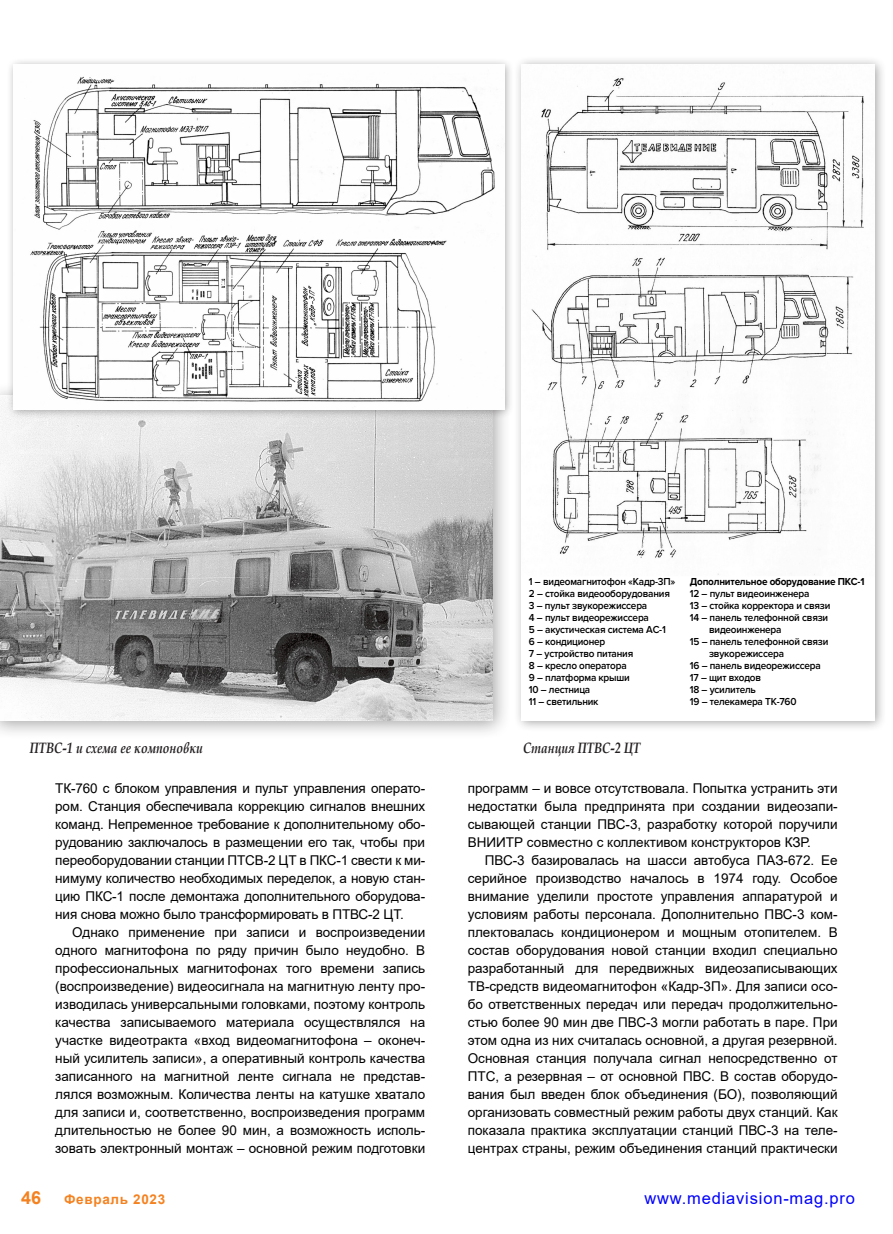
<style>
.page{position:relative;width:893px;height:1234px;background:#fff}
.page>*{position:absolute;margin:0;border:0;box-sizing:border-box;transform-origin:0 0}
.t1{font:700 18px "Arial";color:#f58220}
.t2{font:16.5px "Arial";letter-spacing:.05em;color:#00f}
.t3{font:italic 700 15px "Book Antiqua";color:#231f20;scale:.8 1}
.t4{font:13.5px/18px "Arial";color:#000;text-align:justify}
.t5{font:700 13.5px "Arial";letter-spacing:.05em;color:#f58220}
.t6{font:600 10.5px/12px "Proxima Nova";letter-spacing:-.02em;color:#000;scale:.95 1}
.t7{font:700 10.5px "Proxima Nova";letter-spacing:-.02em;color:#000;scale:.95 1}
</style>
<div class="page">
<div style="left:0;top:382px;width:511px;height:357px;background:#231f20;opacity:.4"></div>
<img style="left:0;top:395px;width:493px;height:325px">
<div style="left:7px;top:57px;width:507px;height:362px;background:#231f20;opacity:.4"></div>
<img style="left:14px;top:65px;width:490px;height:344px">
<div style="left:513px;top:56px;width:374px;height:676px;background:#231f20;opacity:.4"></div>
<img style="left:522px;top:65px;width:353px;height:655px">
<p class="t3" style="left:30px;top:737px;width:218px">ПТВС-1 и схема ее компоновки</p>
<p class="t4" style="left:55px;top:778px;width:371px">ТК-760 с блоком управления и пульт управления операто&shy;ром. Станция обеспечивала коррекцию сигналов внешних команд. Непременное требование к дополнительному обо&shy;рудованию заключалось в размещении его так, чтобы при переоборудовании станции ПТСВ-2 ЦТ в ПКС-1 свести к ми&shy;нимуму количество необходимых переделок, а новую стан&shy;цию ПКС-1 после демонтажа дополнительного оборудова&shy;ния снова можно было трансформировать в ПТВС-2 ЦТ.</p>
<p class="t4" style="left:55px;top:922px;width:371px;text-indent:17px">Однако применение при записи и воспроизведении одного магнитофона по ряду причин было неудобно. В профессиональных магнитофонах того времени запись (воспроизведение) видеосигнала на магнитную ленту про&shy;изводилась универсальными головками, поэтому контроль качества записываемого материала осуществлялся на участке видеотракта «вход видеомагнитофона – оконеч&shy;ный усилитель записи», а оперативный контроль качества записанного на магнитной ленте сигнала не представ&shy;лялся возможным. Количества ленты на катушке хватало для записи и, соответственно, воспроизведения программ длительностью не более 90 мин, а возможность исполь&shy;зовать электронный монтаж – основной режим подготовки</p>
<p class="t6" style="left:529px;top:575px;width:156px">1 – видеомагнитофон «Кадр-3П»<br>2 – стойка видеооборудования<br>3 – пульт звукорежиссера<br>4 – пульт видеорежиссера<br>5 – акустическая система АС-1<br>6 – кондиционер<br>7 – устройство питания<br>8 – кресло оператора<br>9 – платформа крыши<br>10 – лестница<br>11 – светильник</p>
<p class="t7" style="left:690px;top:575px;width:185px">Дополнительное оборудование ПКС-1</p>
<p class="t6" style="left:690px;top:587px;width:127px">12 – пульт видеоинженера</p>
<p class="t6" style="left:690px;top:599px;width:149px">13 – стойка корректора и связи</p>
<p class="t6" style="left:690px;top:611px;width:147px">14 – панель телефонной связи</p>
<p class="t6" style="left:709px;top:623px;width:78px">видеоинженера</p>
<p class="t6" style="left:690px;top:635px;width:147px">15 – панель телефонной связи</p>
<p class="t6" style="left:709px;top:647px;width:80px">звукорежиссера</p>
<p class="t6" style="left:690px;top:659px;width:139px">16 – панель видеорежиссера</p>
<p class="t6" style="left:690px;top:671px;width:77px">17 – щит входов</p>
<p class="t6" style="left:690px;top:683px;width:71px">18 – усилитель</p>
<p class="t6" style="left:690px;top:695px;width:114px">19 – телекамера ТК-760</p>
<p class="t3" style="left:523px;top:737px;width:148px">Станция ПТВС-2 ЦТ</p>
<p class="t4" style="left:468px;top:778px;width:371px">программ – и вовсе отсутствовала. Попытка устранить эти недостатки была предпринята при создании видеозапи&shy;сывающей станции ПВС-3, разработку которой поручили ВНИИТР совместно с коллективом конструкторов КЗР.</p>
<p class="t4" style="left:468px;top:850px;width:371px;text-indent:17px">ПВС-3 базировалась на шасси автобуса ПАЗ-672. Ее серийное производство началось в 1974 году. Особое внимание уделили простоте управления аппаратурой и условиям работы персонала. Дополнительно ПВС-3 ком&shy;плектовалась кондиционером и мощным отопителем. В состав оборудования новой станции входил специально разработанный для передвижных видеозаписывающих ТВ-средств видеомагнитофон «Кадр-3П». Для записи осо&shy;бо ответственных передач или передач продолжительно&shy;стью более 90 мин две ПВС-3 могли работать в паре. При этом одна из них считалась основной, а другая резервной.<br>Основная станция получала сигнал непосредственно от ПТС, а резервная – от основной ПВС. В состав оборудо&shy;вания был введен блок объединения (БО), позволяющий организовать совместный режим работы двух станций. Как показала практика эксплуатации станций ПВС-3 на теле&shy;центрах страны, режим объединения станций практически</p>
<h1 class="t1" style="left:21px;top:1184px;width:22px">46</h1>
<p class="t5" style="left:64px;top:1189px;width:103px">Февраль 2023</p>
<p class="t2" style="left:644px;top:1186px;width:212px">www.mediavision-mag.pro</p>
</div>
